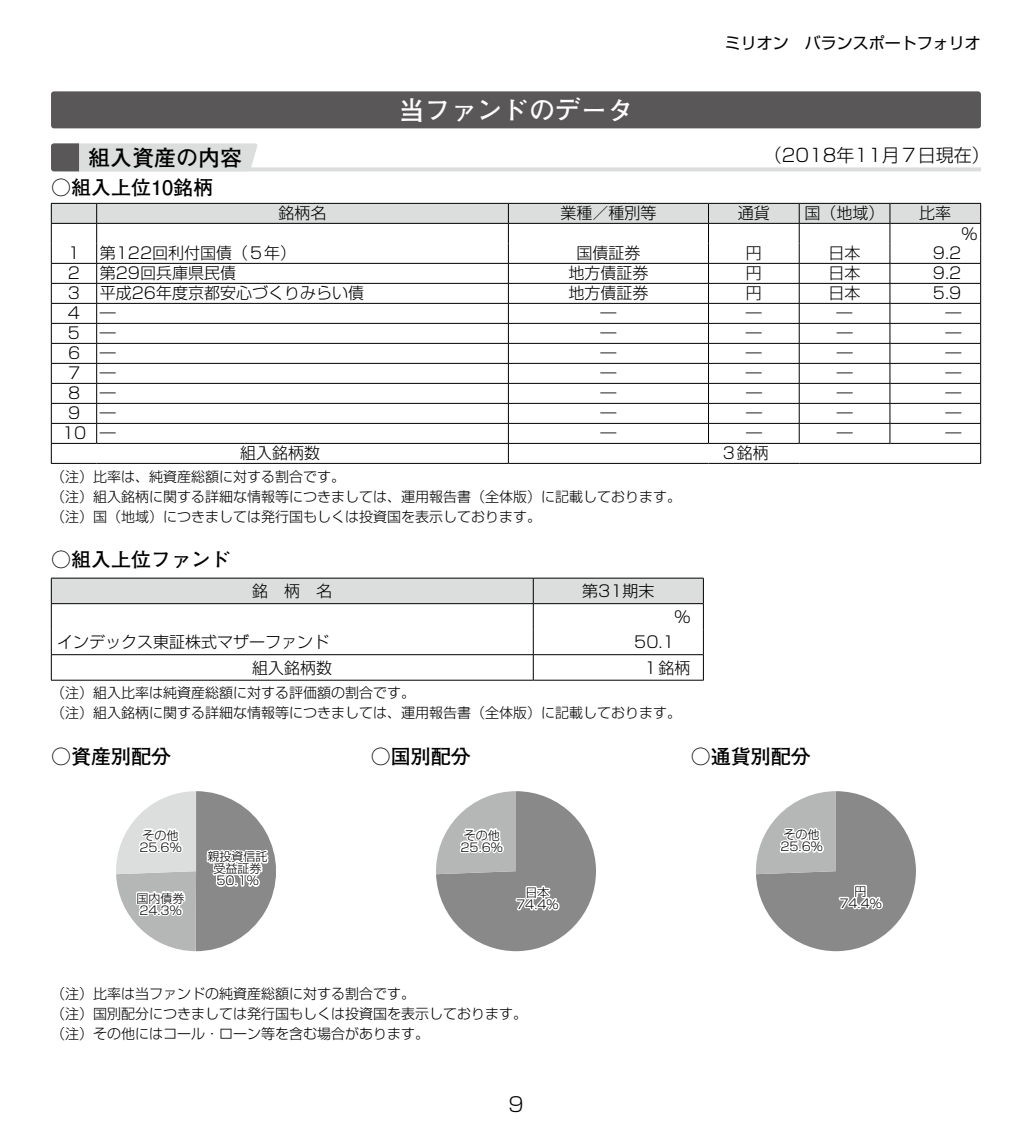
<style>
.page{position:relative;width:1032px;height:1134px;background:#fff}
.page>*{position:absolute;margin:0;border:0;box-sizing:border-box;transform-origin:0 0}
.t1{font:700 26px "Futo Go B101 Pr 6";color:#fff}
.t2{font:700 22px "Futo Go B101 Pr 6";color:#000}
.t3{font:700 20px "Futo Go B101 Pr 6";color:#000}
.t4{font:300 20px "Shin Go Pr 6";color:#000}
.t5{font:300 18px "Shin Go Pr 6";color:#000}
.t6{font:300 16px "Shin Go Pr 6";color:#000}
.t7{font:16px "Shin Go Pr 6";color:#000}
.t8{font:300 14px/20px "Shin Go Pr 6";color:#000}
.t9{font:300 12px/12px "Shin Go Pr 6";color:#000}
</style>
<div class="page">
<svg style="left:51px;top:203px;width:930px;height:260px"></svg>
<hr style="left:708px;top:443px;width:91px;height:1px;background:#000">
<hr style="left:799px;top:443px;width:91px;height:1px;background:#000">
<hr style="left:51px;top:463px;width:46px;height:1px;background:#000">
<hr style="left:97px;top:463px;width:411px;height:1px;background:#000">
<hr style="left:508px;top:463px;width:200px;height:1px;background:#000">
<hr style="left:708px;top:463px;width:91px;height:1px;background:#000">
<hr style="left:799px;top:463px;width:91px;height:1px;background:#000">
<hr style="left:890px;top:463px;width:91px;height:1px;background:#000">
<svg style="left:51px;top:578px;width:653px;height:102px"></svg>
<hr style="left:51px;top:680px;width:482px;height:1px;background:#000">
<hr style="left:533px;top:680px;width:171px;height:1px;background:#000">
<div style="left:51px;top:91px;width:930px;height:37px;background:#595757;border-radius:3px"></div>
<svg style="left:258px;top:167px;width:723px;height:4px;background:#dfe0e0"></svg>
<svg style="left:51px;top:143px;width:207px;height:28px;background:#cbcccc"></svg>
<svg style="left:116px;top:791px;width:160px;height:160px"></svg>
<svg style="left:436px;top:791px;width:160px;height:161px"></svg>
<svg style="left:756px;top:791px;width:160px;height:161px"></svg>
<h1 class="t1" style="left:399px;top:89px;width:235px">当ファンドのデータ</h1>
<p class="t7" style="left:725px;top:30px;width:257px">ミリオン　バランスポートフォリオ</p>
<h2 class="t2" style="left:88px;top:140px;width:156px">組入資産の内容</h2>
<p class="t5" style="left:764px;top:141px;width:227px">（2018年11月７日現在）</p>
<h3 class="t3" style="left:51px;top:171px;width:164px">○組入上位10銘柄</h3>
<p class="t6" style="left:278px;top:200px;width:49px">銘柄名</p>
<p class="t6" style="left:560px;top:200px;width:97px">業種／種別等</p>
<p class="t6" style="left:738px;top:200px;width:33px">通貨</p>
<p class="t6" style="left:804px;top:200px;width:81px">国（地域）</p>
<p class="t6" style="left:919px;top:200px;width:33px">比率</p>
<p class="t6" style="left:961px;top:220px;width:17px">％</p>
<p class="t6" style="left:68px;top:240px;width:230px">1 第122回利付国債（５年）</p>
<p class="t6" style="left:576px;top:240px;width:65px">国債証券</p>
<p class="t6" style="left:746px;top:240px;width:17px">円</p>
<p class="t6" style="left:828px;top:240px;width:33px">日本</p>
<p class="t6" style="left:933px;top:240px;width:30px">9.2</p>
<p class="t6" style="left:68px;top:260px;width:170px">2 第29回兵庫県民債</p>
<p class="t6" style="left:568px;top:260px;width:81px">地方債証券</p>
<p class="t6" style="left:746px;top:260px;width:17px">円</p>
<p class="t6" style="left:828px;top:260px;width:33px">日本</p>
<p class="t6" style="left:933px;top:260px;width:30px">9.2</p>
<p class="t6" style="left:68px;top:280px;width:298px">3 平成26年度京都安心づくりみらい債</p>
<p class="t6" style="left:568px;top:280px;width:81px">地方債証券</p>
<p class="t6" style="left:746px;top:280px;width:17px">円</p>
<p class="t6" style="left:828px;top:280px;width:33px">日本</p>
<p class="t6" style="left:933px;top:280px;width:30px">5.9</p>
<p class="t6" style="left:68px;top:300px;width:49px">4 ―</p>
<p class="t6" style="left:600px;top:300px;width:17px">―</p>
<p class="t6" style="left:746px;top:300px;width:17px">―</p>
<p class="t6" style="left:837px;top:300px;width:17px">―</p>
<p class="t6" style="left:945px;top:300px;width:17px">―</p>
<p class="t6" style="left:68px;top:320px;width:49px">5 ―</p>
<p class="t6" style="left:600px;top:320px;width:17px">―</p>
<p class="t6" style="left:746px;top:320px;width:17px">―</p>
<p class="t6" style="left:837px;top:320px;width:17px">―</p>
<p class="t6" style="left:945px;top:320px;width:17px">―</p>
<p class="t6" style="left:68px;top:340px;width:49px">6 ―</p>
<p class="t6" style="left:600px;top:340px;width:17px">―</p>
<p class="t6" style="left:746px;top:340px;width:17px">―</p>
<p class="t6" style="left:837px;top:340px;width:17px">―</p>
<p class="t6" style="left:945px;top:340px;width:17px">―</p>
<p class="t6" style="left:68px;top:360px;width:49px">7 ―</p>
<p class="t6" style="left:600px;top:360px;width:17px">―</p>
<p class="t6" style="left:746px;top:360px;width:17px">―</p>
<p class="t6" style="left:837px;top:360px;width:17px">―</p>
<p class="t6" style="left:945px;top:360px;width:17px">―</p>
<p class="t6" style="left:68px;top:380px;width:49px">8 ―</p>
<p class="t6" style="left:600px;top:380px;width:17px">―</p>
<p class="t6" style="left:746px;top:380px;width:17px">―</p>
<p class="t6" style="left:837px;top:380px;width:17px">―</p>
<p class="t6" style="left:945px;top:380px;width:17px">―</p>
<p class="t6" style="left:68px;top:400px;width:49px">9 ―</p>
<p class="t6" style="left:600px;top:400px;width:17px">―</p>
<p class="t6" style="left:746px;top:400px;width:17px">―</p>
<p class="t6" style="left:837px;top:400px;width:17px">―</p>
<p class="t6" style="left:945px;top:400px;width:17px">―</p>
<p class="t6" style="left:62px;top:420px;width:55px">10 ―</p>
<p class="t6" style="left:601px;top:420px;width:17px">―</p>
<p class="t6" style="left:746px;top:420px;width:17px">―</p>
<p class="t6" style="left:837px;top:420px;width:17px">―</p>
<p class="t6" style="left:945px;top:420px;width:17px">―</p>
<p class="t6" style="left:240px;top:440px;width:81px">組入銘柄数</p>
<p class="t6" style="left:721px;top:440px;width:49px">３銘柄</p>
<p class="t8" style="left:51px;top:465px;width:631px">（注）比率は、純資産総額に対する割合です。<br>（注）組入銘柄に関する詳細な情報等につきましては、運用報告書（全体版）に記載しております。（注）国（地域）につきましては発行国もしくは投資国を表示しております。</p>
<h3 class="t3" style="left:51px;top:543px;width:181px">○組入上位ファンド</h3>
<p class="t6" style="left:252px;top:578px;width:81px">銘　柄　名</p>
<p class="t6" style="left:582px;top:578px;width:74px">第31期末</p>
<p class="t6" style="left:674px;top:603px;width:17px">％</p>
<p class="t6" style="left:57px;top:629px;width:273px">インデックス東証株式マザーファンド</p>
<p class="t6" style="left:634px;top:629px;width:42px">50.1</p>
<p class="t6" style="left:252px;top:654px;width:81px">組入銘柄数</p>
<p class="t6" style="left:642px;top:654px;width:49px">１銘柄</p>
<p class="t8" style="left:51px;top:682px;width:631px">（注）組入比率は純資産総額に対する評価額の割合です。<br>（注）組入銘柄に関する詳細な情報等につきましては、運用報告書（全体版）に記載しております。</p>
<h3 class="t3" style="left:51px;top:740px;width:121px">○資産別配分</h3>
<h3 class="t3" style="left:371px;top:740px;width:101px">○国別配分</h3>
<p class="t9" style="left:139px;top:828px;width:44px">その他<br>25.6％</p>
<p class="t9" style="left:137px;top:891px;width:49px">国内債券<br>24.3％</p>
<p class="t9" style="left:208px;top:850px;width:61px;text-align:center">親投資信託受益証券<br>50.1％</p>
<p class="t9" style="left:460px;top:828px;width:44px">その他<br>25.6％</p>
<p class="t9" style="left:516px;top:885px;width:44px;text-align:center">日本<br>74.4％</p>
<p class="t8" style="left:51px;top:982px;width:477px">（注）比率は当ファンドの純資産総額に対する割合です。<br>（注）国別配分につきましては発行国もしくは投資国を表示しております。（注）その他にはコール・ローン等を含む場合があります。</p>
<h3 class="t4" style="left:508px;top:1088px;width:17px">9</h3>
<h3 class="t3" style="left:691px;top:740px;width:121px">○通貨別配分</h3>
<p class="t9" style="left:780px;top:828px;width:44px">その他<br>25.6％</p>
<p class="t9" style="left:839px;top:884px;width:44px;text-align:center">円<br>74.4％</p>
</div>
